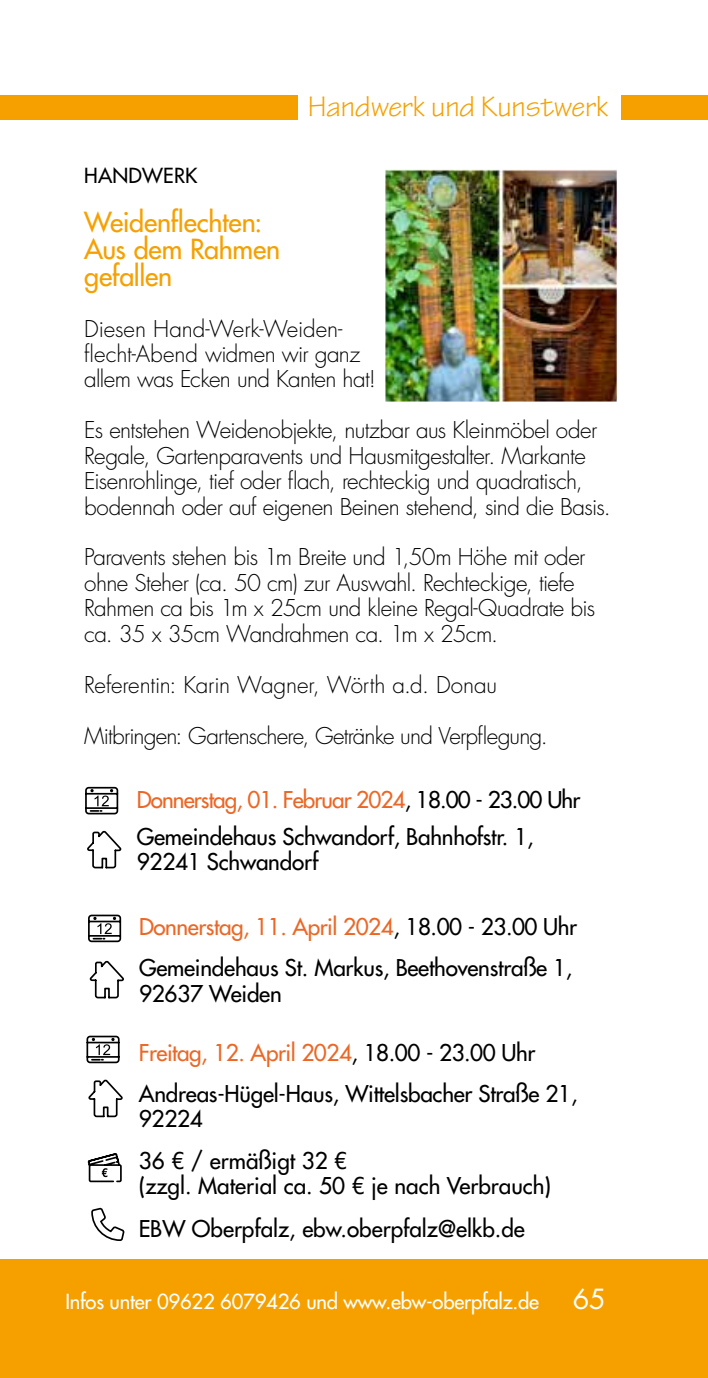
<style>
.page{position:relative;width:708px;height:1378px;background:#fff}
.page>*{position:absolute;margin:0;border:0;box-sizing:border-box;transform-origin:0 0}
.t1{font:30.38px "Tekton Pro";color:#f6a000}
.t2{font:500 27px/27px "Futura Std";letter-spacing:-.01em;color:#f6a000}
.t3{font:300 22.5px/25.4px "Futura Std";letter-spacing:-.025em;color:#000}
.t4{font:500 22.5px/41.4px "Futura Std";letter-spacing:-.01em;color:#000}
.t5{font:500 20.25px "Futura Std";letter-spacing:-.01em;color:#fff}
.t6{font:500 20.25px "Futura Std";letter-spacing:.01em;color:#000}
.s1{color:#ec6725}
.s2{font-weight:400;font-size:27px}
</style>
<div class="page">
<div style="left:0;top:1260px;width:708px;height:118px;background:#f6a000"></div>
<div style="left:622px;top:96px;width:86px;height:24px;background:#f6a000"></div>
<div style="left:0;top:96px;width:297px;height:24px;background:#f6a000"></div>
<svg style="left:85px;top:786px;width:34px;height:29px"></svg>
<svg style="left:87px;top:830px;width:35px;height:39px"></svg>
<img style="left:386px;top:171px;width:230px;height:229px">
<div style="left:378px;top:163px;width:246px;height:245px;border:7px solid #fff"></div>
<svg style="left:88px;top:914px;width:34px;height:29px"></svg>
<svg style="left:89px;top:960px;width:35px;height:39px"></svg>
<svg style="left:86px;top:1035px;width:34px;height:29px"></svg>
<svg style="left:87px;top:1153px;width:35px;height:30px"></svg>
<svg style="left:88px;top:1079px;width:35px;height:39px"></svg>
<svg style="left:91px;top:1207px;width:34px;height:34px"></svg>
<h1 class="t1" style="left:308px;top:89px;width:302px">Handwerk und Kunstwerk</h1>
<p class="t6" style="left:84px;top:163px;width:115px">HANDWERK</p>
<p class="t2" style="left:84px;top:208px;width:198px">Weidenflechten:<br>Aus dem Rahmen gefallen</p>
<p class="t3" style="left:84px;top:316px;width:293px">Diesen Hand-Werk-Weiden&shy;flecht-Abend widmen wir ganz allem was Ecken und Kanten hat!</p>
<p class="t3" style="left:84px;top:418px;width:528px">Es entstehen Weidenobjekte, nutzbar aus Kleinmöbel oder Regale, Gartenparavents und Hausmitgestalter. Markante Eisenrohlinge, tief oder flach, rechteckig und quadratisch, bodennah oder auf eigenen Beinen stehend, sind die Basis.</p>
<p class="t3" style="left:84px;top:545px;width:512px">Paravents stehen bis 1m Breite und 1,50m Höhe mit oder ohne Steher (ca. 50 cm) zur Auswahl. Rechteckige, tiefe Rahmen ca bis 1m x 25cm und kleine Regal-Quadrate bis ca. 35 x 35cm Wandrahmen ca. 1m x 25cm.</p>
<p class="t3" style="left:84px;top:672px;width:414px">Referentin: Karin Wagner, Wörth a.d. Donau</p>
<p class="t3" style="left:84px;top:723px;width:465px">Mitbringen: Gartenschere, Getränke und Verpflegung.</p>
<p class="t4" style="left:137px;top:781px;width:445px;line-height:36.7px"><span class="s1">Donnerstag, 01. Februar 2024</span>, 18.00 - 23.00 Uhr<br>Gemeindehaus Schwandorf, Bahnhofstr. 1,</p>
<p class="t4" style="left:137px;top:841px;width:183px">92241 Schwandorf</p>
<p class="t4" style="left:139px;top:906px;width:439px"><span class="s1">Donnerstag, 11. April 2024</span>, 18.00 - 23.00 Uhr<br>Gemeindehaus St. Markus, Beethovenstraße 1,</p>
<p class="t4" style="left:139px;top:973px;width:144px">92637 Weiden</p>
<p class="t4" style="left:139px;top:1031px;width:440px"><span class="s1">Freitag, 12. April 2024</span>, 18.00 - 23.00 Uhr<br>Andreas-Hügel-Haus, Wittelsbacher Straße 21,</p>
<p class="t4" style="left:139px;top:1098px;width:210px">92224<br>36 € / ermäßigt 32 €</p>
<p class="t4" style="left:139px;top:1164px;width:414px;line-height:42.8px">(zzgl. Material ca. 50 € je nach Verbrauch)<br>EBW Oberpfalz, ebw.oberpfalz@elkb.de</p>
<p class="t5" style="left:65px;top:1289px;width:542px">Infos unter 09622 6079426 und www.ebw-oberpfalz.de <span class="s2">65</span></p>
</div>
